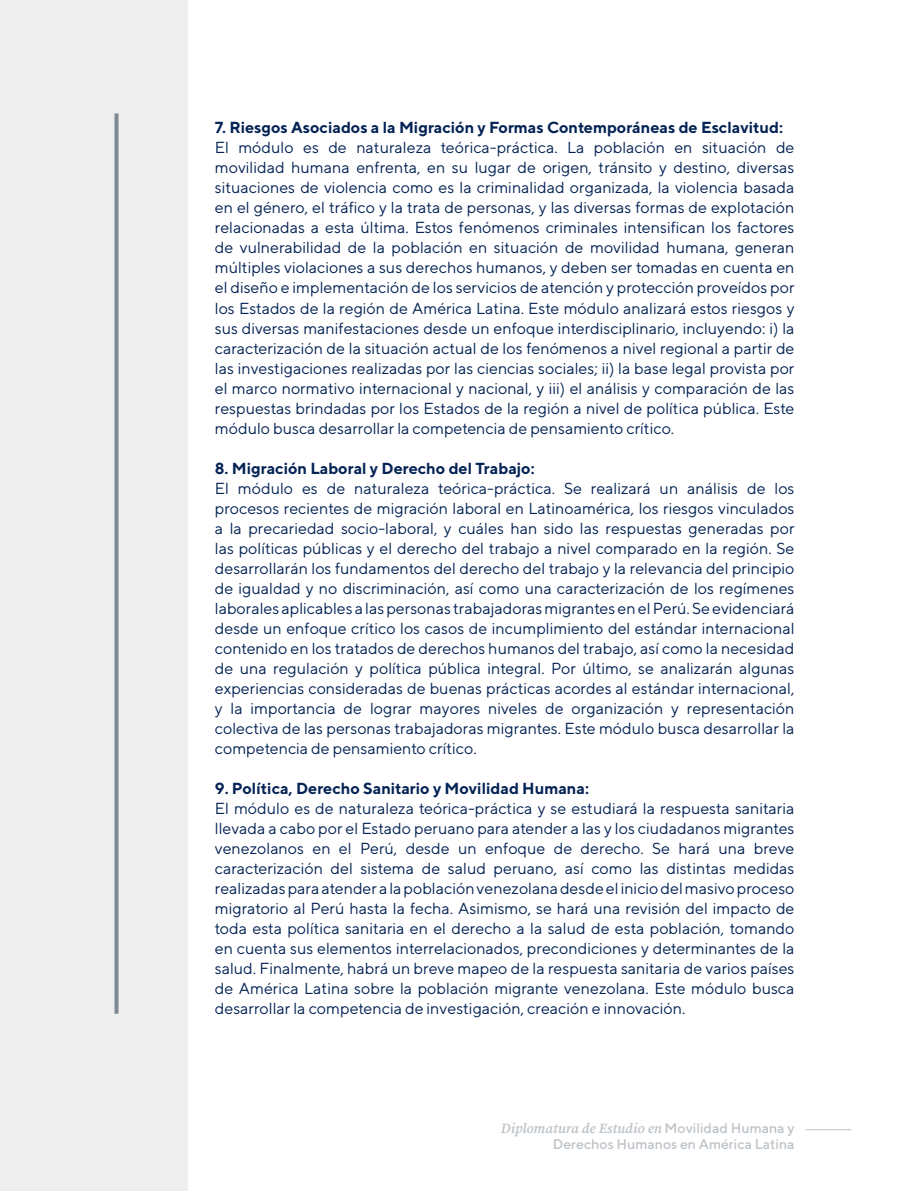
<style>
.page{position:relative;width:908px;height:1191px;background:#fff}
.page>*{position:absolute;margin:0;border:0;box-sizing:border-box;transform-origin:0 0}
.t1{font:16px/20px "TT Norms";color:#042354;text-align:justify}
.t2{font:700 16px "TT Norms";color:#042354}
.t3{font:italic 600 14px "Source Serif Pro";color:#bcc2c8}
.t4{font:500 14px "TT Norms";color:#bcc2c8}
.s1{font-family:"TT Norms";font-weight:500;font-style:normal}
</style>
<div class="page">
<div style="left:0;top:0;width:187px;height:1191px;background:#eee"></div>
<hr style="left:805px;top:1129px;width:45px;height:1px;background:#bcc2c8">
<svg style="left:114px;top:113px;width:4px;height:900px;background:#8d969f"></svg>
<p class="t2" style="left:215px;top:118px;width:569px">7. Riesgos Asociados a la Migración y Formas Contemporáneas de Esclavitud:</p>
<p class="t1" style="left:215px;top:137px;width:581px">El módulo es de naturaleza teórica-práctica. La población en situación de movilidad humana enfrenta, en su lugar de origen, tránsito y destino, diversas situaciones de violencia como es la criminalidad organizada, la violencia basada en el género, el tráfico y la trata de personas, y las diversas formas de explotación relacionadas a esta última. Estos fenómenos criminales intensifican los factores de vulnerabilidad de la población en situación de movilidad humana, generan múltiples violaciones a sus derechos humanos, y deben ser tomadas en cuenta en el diseño e implementación de los servicios de atención y protección proveídos por los Estados de la región de América Latina. Este módulo analizará estos riesgos y sus diversas manifestaciones desde un enfoque interdisciplinario, incluyendo: i) la caracterización de la situación actual de los fenómenos a nivel regional a partir de las investigaciones realizadas por las ciencias sociales; ii) la base legal provista por el marco normativo internacional y nacional, y iii) el análisis y comparación de las respuestas brindadas por los Estados de la región a nivel de política pública. Este módulo busca desarrollar la competencia de pensamiento crítico.</p>
<p class="t2" style="left:215px;top:458px;width:321px">8. Migración Laboral y Derecho del Trabajo:</p>
<p class="t1" style="left:215px;top:477px;width:581px">El módulo es de naturaleza teórica-práctica. Se realizará un análisis de los procesos recientes de migración laboral en Latinoamérica, los riesgos vinculados a la precariedad socio-laboral, y cuáles han sido las respuestas generadas por las políticas públicas y el derecho del trabajo a nivel comparado en la región. Se desarrollarán los fundamentos del derecho del trabajo y la relevancia del principio de igualdad y no discriminación, así como una caracterización de los regímenes laborales aplicables a las personas trabajadoras migrantes en el Perú. Se evidenciará desde un enfoque crítico los casos de incumplimiento del estándar internacional contenido en los tratados de derechos humanos del trabajo, así como la necesidad de una regulación y política pública integral. Por último, se analizarán algunas experiencias consideradas de buenas prácticas acordes al estándar internacional, y la importancia de lograr mayores niveles de organización y representación colectiva de las personas trabajadoras migrantes. Este módulo busca desarrollar la competencia de pensamiento crítico.</p>
<p class="t2" style="left:215px;top:778px;width:375px">9. Política, Derecho Sanitario y Movilidad Humana:</p>
<p class="t1" style="left:215px;top:797px;width:581px">El módulo es de naturaleza teórica-práctica y se estudiará la respuesta sanitaria llevada a cabo por el Estado peruano para atender a las y los ciudadanos migrantes venezolanos en el Perú, desde un enfoque de derecho. Se hará una breve caracterización del sistema de salud peruano, así como las distintas medidas realizadas para atender a la población venezolana desde el inicio del masivo proceso migratorio al Perú hasta la fecha. Asimismo, se hará una revisión del impacto de toda esta política sanitaria en el derecho a la salud de esta población, tomando en cuenta sus elementos interrelacionados, precondiciones y determinantes de la salud. Finalmente, habrá un breve mapeo de la respuesta sanitaria de varios países de América Latina sobre la población migrante venezolana. Este módulo busca desarrollar la competencia de investigación, creación e innovación.</p>
<p class="t3" style="left:500px;top:1118px;width:295px">Diplomatura de Estudio en <span class="s1">Movilidad Humana y</span></p>
<p class="t4" style="left:552px;top:1135px;width:243px">Derechos Humanos en América Latina</p>
</div>
